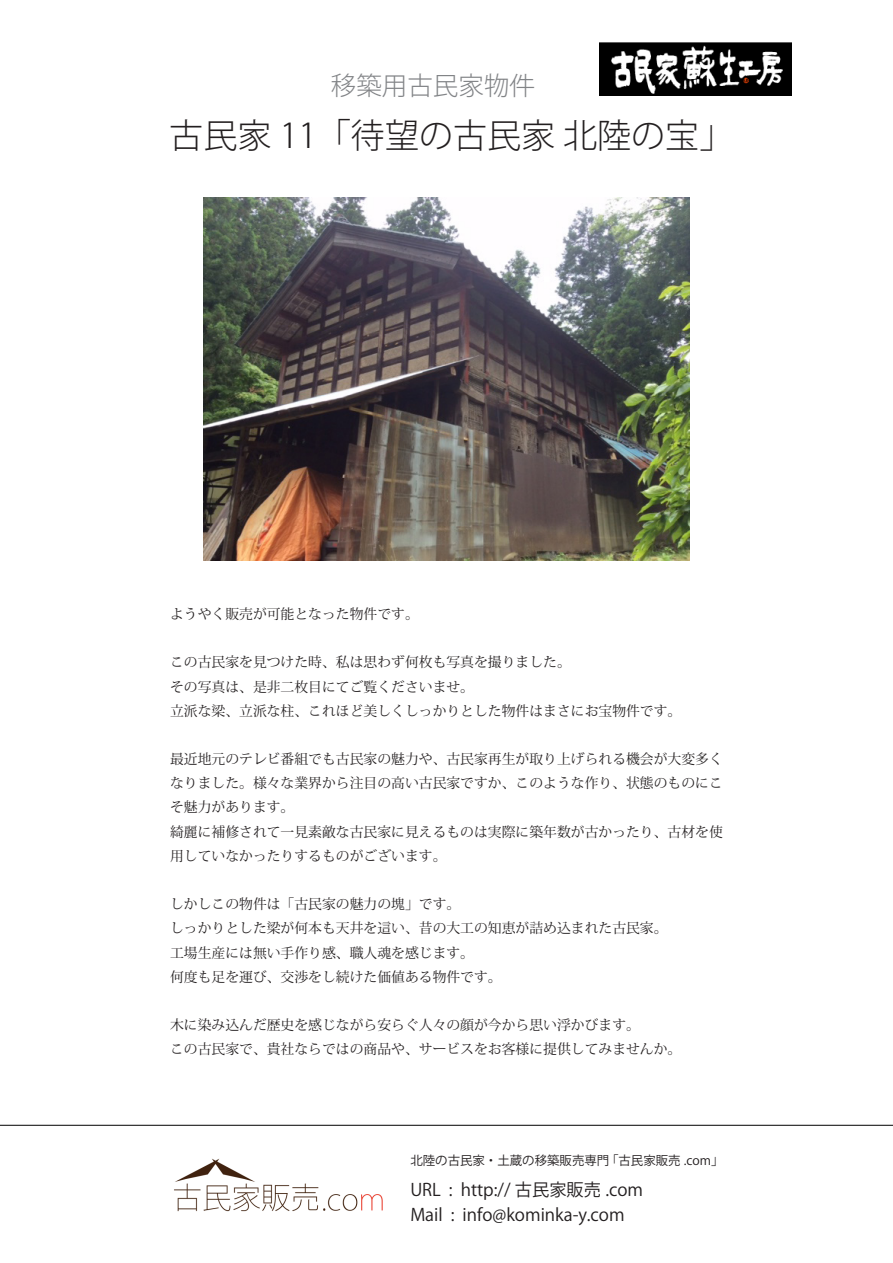
<style>
.page{position:relative;width:893px;height:1263px;background:#fff}
.page>*{position:absolute;margin:0;border:0;box-sizing:border-box;transform-origin:0 0}
.t1{font:300 34.05px "Koz Go Pr 6 N";color:#231f20}
.t2{font:300 25.5px "Koz Go Pr 6 N";color:#828487}
.t3{font:17.25px "Koz Go Pr 6 N";color:#231f20}
.t4{font:13.8px/24.2px "Koz Min Pro";color:#231f20}
.t5{font:12.45px "Koz Go Pr 6 N";color:#231f20}
</style>
<div class="page">
<img style="left:203px;top:198px;width:486px;height:363px">
<img style="left:600px;top:43px;width:192px;height:52px">
<svg style="left:0;top:1125px;width:893px;height:87px"></svg>
<h2 class="t2" style="left:331px;top:72px;width:206px">移築用古民家物件</h2>
<h1 class="t1" style="left:169px;top:116px;width:565px">古民家 11「待望の古民家北陸の宝「</h1>
<p class="t4" style="left:170px;top:601px;width:250px">ようやく販売が可能となった物件です。</p>
<p class="t4" style="left:170px;top:650px;width:513px">この古民家を見つけた時、私は思わず何枚も写真を撮りました。<br>その写真は、是非二枚目にてご覧くださいませ。<br>立派な梁、立派な柱、これほど美しくしっかりとした物件はまさにお宝物件です。</p>
<p class="t4" style="left:170px;top:746px;width:554px">最近地元のテレビ番組でも古民家の魅力や、古民家再生が取り上げられる機会が大変多くなりました。様々な業界から注目の高い古民家ですか、このような作り、状態のものにこそ魅力があります。<br>綺麗に補修されて一見素敵な古民家に見えるものは実際に築年数が古かったり、古材を使用していなかったりするものがございます。</p>
<p class="t4" style="left:170px;top:892px;width:499px">しかしこの物件は「古民家の魅力の塊」です。<br>しっかりとした梁が何本も天井を這い、昔の大工の知恵が詰め込まれた古民家。工場生産には無い手作り感、職人魂を感じます。<br>何度も足を運び、交渉をし続けた価値ある物件です。</p>
<p class="t4" style="left:170px;top:1012px;width:513px">木に染み込んだ歴史を感じながら安らぐ人々の顔が今から思い浮かびます。<br>この古民家で、貴社ならではの商品や、サービスをお客様に提供してみませんか。</p>
<p class="t5" style="left:606px;top:1154px;width:119px">「古民家販売 .com「</p>
<p class="t5" style="left:410px;top:1154px;width:200px">北陸の古民家・土蔵の移築販売専門</p>
<p class="t3" style="left:410px;top:1179px;width:32px">URL</p>
<p class="t3" style="left:410px;top:1204px;width:34px">Mail</p>
<p class="t3" style="left:449px;top:1179px;width:5px">:</p>
<p class="t3" style="left:451px;top:1204px;width:5px">:</p>
<p class="t3" style="left:461px;top:1179px;width:184px">http:// 古民家販売 .com</p>
<p class="t3" style="left:463px;top:1204px;width:164px">info@kominka .y- com</p>
</div>
